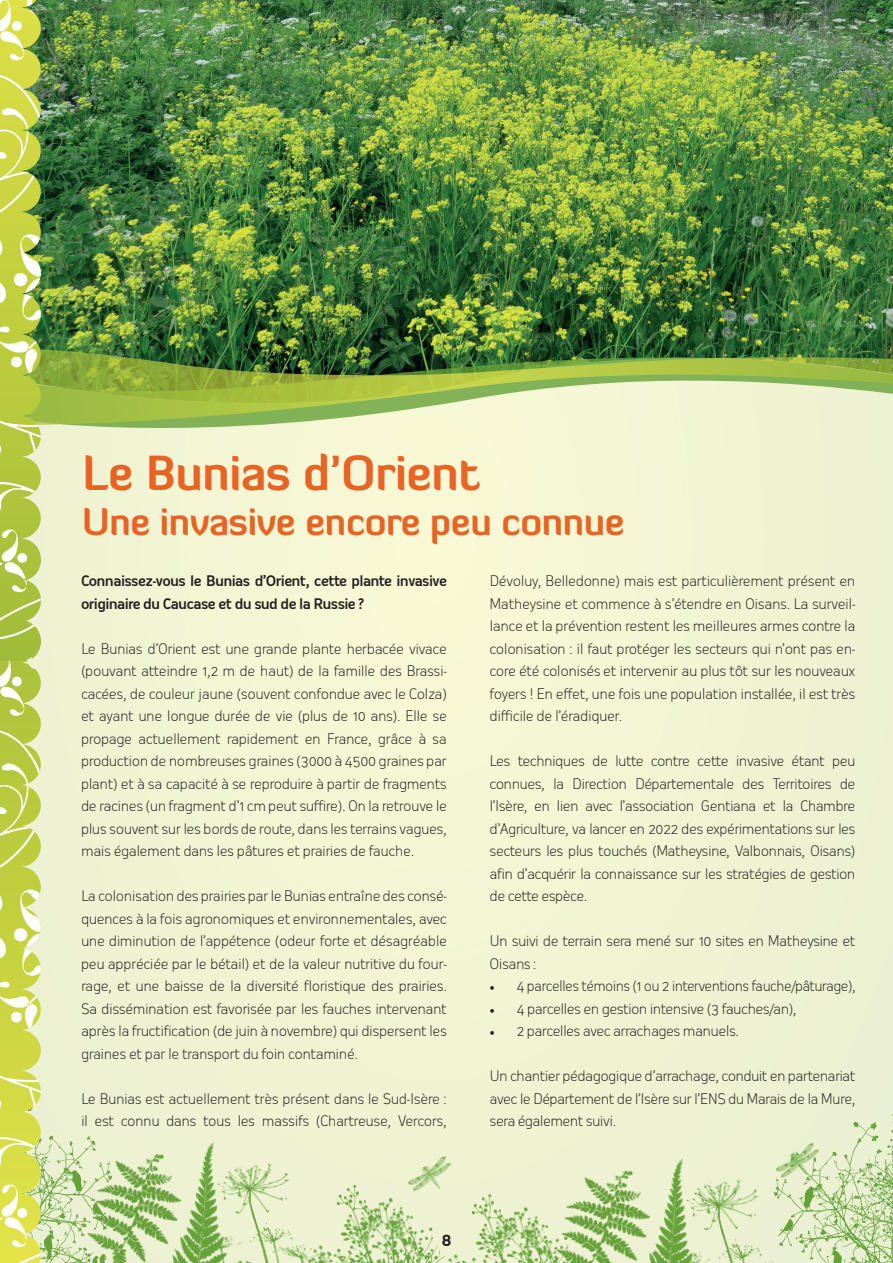
<style>
.page{position:relative;width:893px;height:1263px;background:#f1f4d3}
.page>*{position:absolute;margin:0;border:0;box-sizing:border-box;transform-origin:0 0}
.t1{font:700 48px "Diavlo";letter-spacing:-.01em;color:#e86424}
.t2{font:700 37.5px "Diavlo";letter-spacing:-.01em;color:#e86424}
.t3{font:700 15px "Oceania";color:#231f20}
.t4{font:300 14.25px/22.5px "Oceania";letter-spacing:-.045em;color:#231f20;text-align:justify}
.t5{font:500 14.25px/22.5px "Oceania";letter-spacing:-.045em;color:#231f20}
.s1{font-family:"Minion Pro";font-weight:400}
</style>
<div class="page">
<img style="left:41px;top:1135px;width:15px;height:128px">
<img style="left:41px;top:0;width:852px;height:340px">
<svg style="left:41px;top:340px;width:852px;height:88px"></svg>
<svg style="left:41px;top:348px;width:852px;height:78px"></svg>
<svg style="left:0;top:650px;width:41px;height:613px;background:#d1db69"></svg>
<img style="left:0;top:0;width:41px;height:650px">
<img style="left:584px;top:1177px;width:27px;height:86px">
<img style="left:56px;top:1136px;width:86px;height:127px">
<img style="left:415px;top:1156px;width:37px;height:22px">
<img style="left:722px;top:1179px;width:52px;height:84px">
<img style="left:256px;top:1163px;width:33px;height:100px">
<img style="left:774px;top:1115px;width:119px;height:148px">
<img style="left:456px;top:1187px;width:135px;height:76px">
<img style="left:274px;top:1178px;width:182px;height:85px">
<img style="left:611px;top:1159px;width:111px;height:104px">
<img style="left:142px;top:1142px;width:114px;height:121px">
<h1 class="t1" style="left:83px;top:442px;width:399px">Le Bunias d’Orient</h1>
<h2 class="t2" style="left:83px;top:497px;width:544px">Une invasive encore peu connue</h2>
<p class="t5" style="left:81px;top:570px;width:367px">Connaissez-vous le Bunias d’Orient, cette plante invasive originaire du Caucase et du sud de la Russie ?</p>
<p class="t4" style="left:81px;top:637px;width:368px">Le Bunias d’Orient est une grande plante herbacée vivace (pouvant atteindre 1,2 m de haut) de la famille des Brassi&shy;cacées, de couleur jaune (souvent confondue avec le Colza) et ayant une longue durée de vie (plus de 10 ans). Elle se propage actuellement rapidement en France, grâce à sa production de nombreuses graines (3000 à 4500 graines par plant) et à sa capacité à se reproduire à partir de fragments de racines (un fragment d’1 cm peut suffire). On la retrouve le plus souvent sur les bords de route, dans les terrains vagues, mais également dans les pâtures et prairies de fauche.</p>
<p class="t4" style="left:81px;top:885px;width:368px">La colonisation des prairies par le Bunias entraîne des consé&shy;quences à la fois agronomiques et environnementales, avec une diminution de l’appétence (odeur forte et désagréable peu appréciée par le bétail) et de la valeur nutritive du four&shy;rage, et une baisse de la diversité floristique des prairies.<br>Sa dissémination est favorisée par les fauches intervenant après la fructification (de juin à novembre) qui dispersent les graines et par le transport du foin contaminé.</p>
<p class="t4" style="left:81px;top:1087px;width:367px">Le Bunias est actuellement très présent dans le Sud-Isère : il est connu dans tous les massifs (Chartreuse, Vercors,</p>
<p class="t4" style="left:490px;top:570px;width:368px">Dévoluy, Belledonne) mais est particulièrement présent en Matheysine et commence à s’étendre en Oisans. La surveil&shy;lance et la prévention restent les meilleures armes contre la colonisation : il faut protéger les secteurs qui n’ont pas en&shy;core été colonisés et intervenir au plus tôt sur les nouveaux foyers ! En effet, une fois une population installée, il est très difficile de l’éradiquer.</p>
<p class="t4" style="left:490px;top:750px;width:368px">Les techniques de lutte contre cette invasive étant peu connues, la Direction Départementale des Territoires de l’Isère, en lien avec l’association Gentiana et la Chambre d’Agriculture, va lancer en 2022 des expérimentations sur les secteurs les plus touchés (Matheysine, Valbonnais, Oisans) afin d’acquérir la connaissance sur les stratégies de gestion de cette espèce.</p>
<p class="t4" style="left:490px;top:930px;width:368px">Un suivi de terrain sera mené sur 10 sites en Matheysine et<br>Oisans :</p>
<p class="t4" style="left:490px;top:975px;width:368px"><span class="s1">•</span> 4 parcelles témoins (1 ou 2 interventions fauche/pâturage),</p>
<p class="t4" style="left:490px;top:997px;width:309px"><span class="s1">•</span> 4 parcelles en gestion intensive (3 fauches/an),</p>
<p class="t4" style="left:490px;top:1020px;width:251px"><span class="s1">•</span> 2 parcelles avec arrachages manuels.</p>
<p class="t4" style="left:490px;top:1065px;width:367px">Un chantier pédagogique d’arrachage, conduit en partenariat avec le Département de l’Isère sur l’ENS du Marais de la Mure, sera également suivi.</p>
<p class="t3" style="left:441px;top:1231px;width:12px">8</p>
</div>
